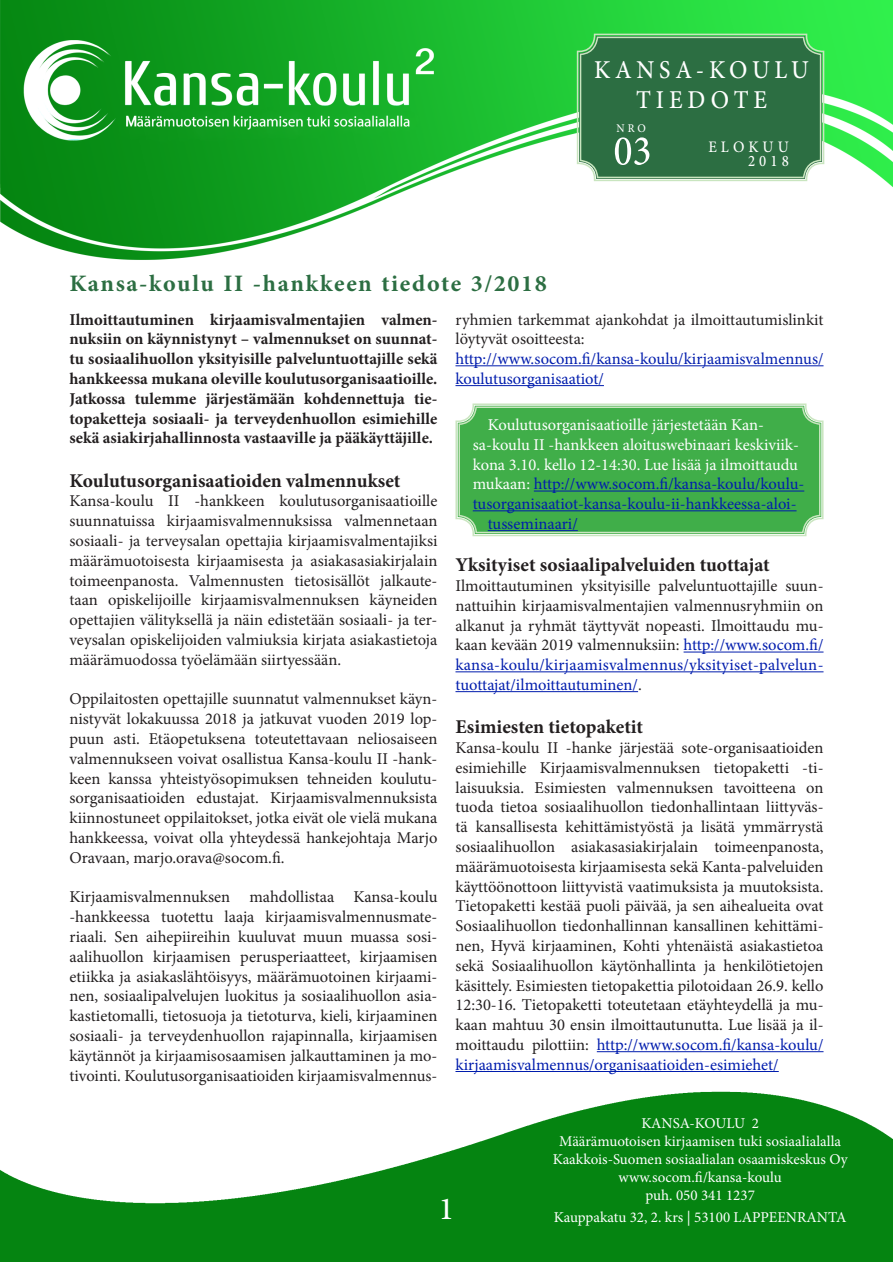
<style>
.page{position:relative;width:893px;height:1263px;background:#fff}
.page>*{position:absolute;margin:0;border:0;box-sizing:border-box;transform-origin:0 0}
.t1{font:60px "Adobe Arabic";color:#fff;scale:.9 1}
.t2{font:45px "Adobe Arabic";color:#fff}
.t3{font:36px/30px "Adobe Arabic";letter-spacing:.15em;color:#fff;text-align:center;scale:.9 1}
.otsikko{font:700 33px "Adobe Arabic";letter-spacing:.05em;color:#2c6e42}
.t4{font:22.5px "Adobe Arabic";letter-spacing:.2em;color:#fff;scale:.9 1}
.sisältö{font:700 19.5px "Minion Pro";color:#231f20}
.sisältö-2{font:16.5px/19.8px "Minion Pro";color:#231f20;text-align:justify}
.sisältö-3{font:700 16.5px/19.8px "Minion Pro";color:#231f20;text-align:justify}
.sisältö-4{font:16.5px/19.8px "Minion Pro";color:#001cad}
.t5{font:16.5px "Minion Pro";color:#fff}
.t6{font:16.5px "Adobe Arabic";color:#fff;scale:.9 1}
.t7{font:15px/18px "Minion Pro";color:#fff;text-align:center}
.s1{color:#fff}
.s2{color:#001cad}
</style>
<div class="page">
<img style="left:0;top:0;width:893px;height:260px">
<img style="left:0;top:1091px;width:893px;height:170px">
<svg style="left:576px;top:33px;width:249px;height:149px;background:#387a4c"></svg>
<div style="left:580px;top:37px;width:241px;height:141px;border:1px solid #c9e5bf;border-radius:17px"></div>
<hr style="left:455px;top:365px;width:368px;height:1px;background:#001cad">
<hr style="left:455px;top:385px;width:149px;height:1px;background:#001cad">
<hr style="left:684px;top:652px;width:139px;height:1px;background:#001cad">
<hr style="left:455px;top:671px;width:368px;height:1px;background:#001cad">
<hr style="left:455px;top:691px;width:183px;height:1px;background:#001cad">
<hr style="left:597px;top:1051px;width:226px;height:1px;background:#001cad">
<hr style="left:455px;top:1071px;width:324px;height:1px;background:#001cad">
<svg style="left:455px;top:403px;width:369px;height:134px;background:#4cb157"></svg>
<div style="left:458px;top:406px;width:362px;height:127px;border:1px solid #c9e5bf;border-radius:17px"></div>
<h3 class="t3" style="left:594px;top:50px;width:240px">KANSA-KOULU<br>TIEDOTE</h3>
<p class="otsikko" style="left:69px;top:260px;width:479px">Kansa-koulu II -hankkeen tiedote 3/2018</p>
<p class="t6" style="left:616px;top:116px;width:34px">NRO</p>
<h1 class="t1" style="left:613px;top:109px;width:44px">03</h1>
<h3 class="t4" style="left:708px;top:131px;width:91px">ELOKUU</h3>
<h3 class="t4" style="left:748px;top:145px;width:47px">2018</h3>
<p class="sisältö-3" style="left:69px;top:309px;width:370px">Ilmoittautuminen kirjaamisvalmentajien valmen&shy;nuksiin on käynnistynyt – valmennukset on suunnat&shy;tu sosiaalihuollon yksityisille palveluntuottajille sekä hankkeessa mukana oleville koulutusorganisaatioille.<br>Jatkossa tulemme järjestämään kohdennettuja tie&shy;topaketteja sosiaali- ja terveydenhuollon esimiehille sekä asiakirjahallinnosta vastaaville ja pääkäyttäjille.</p>
<p class="sisältö" style="left:69px;top:467px;width:333px">Koulutusorganisaatioiden valmennukset</p>
<p class="sisältö-2" style="left:69px;top:491px;width:370px">Kansa-koulu II -hankkeen koulutusorganisaatioille suunnatuissa kirjaamisvalmennuksissa valmennetaan sosiaali- ja terveysalan opettajia kirjaamisvalmentajiksi määrämuotoisesta kirjaamisesta ja asiakasasiakirjalain toimeenpanosta. Valmennusten tietosisällöt jalkaute&shy;taan opiskelijoille kirjaamisvalmennuksen käyneiden opettajien välityksellä ja näin edistetään sosiaali- ja ter&shy;veysalan opiskelijoiden valmiuksia kirjata asiakastietoja määrämuodossa työelämään siirtyessään.</p>
<p class="sisältö-2" style="left:69px;top:689px;width:370px">Oppilaitosten opettajille suunnatut valmennukset käyn&shy;nistyvät lokakuussa 2018 ja jatkuvat vuoden 2019 lop&shy;puun asti. Etäopetuksena toteutettavaan neliosaiseen valmennukseen voivat osallistua Kansa-koulu II -hank&shy;keen kanssa yhteistyösopimuksen tehneiden koulutu&shy;sorganisaatioiden edustajat. Kirjaamisvalmennuksista kiinnostuneet oppilaitokset, jotka eivät ole vielä mukana hankkeessa, voivat olla yhteydessä hankejohtaja Marjo Oravaan, marjo.orava@socom.fi.</p>
<p class="sisältö-2" style="left:69px;top:887px;width:370px">Kirjaamisvalmennuksen mahdollistaa Kansa-koulu -hankkeessa tuotettu laaja kirjaamisvalmennusmate&shy;riaali. Sen aihepiireihin kuuluvat muun muassa sosi&shy;aalihuollon kirjaamisen perusperiaatteet, kirjaamisen etiikka ja asiakaslähtöisyys, määrämuotoinen kirjaami&shy;nen, sosiaalipalvelujen luokitus ja sosiaalihuollon asia&shy;kastietomalli, tietosuoja ja tietoturva, kieli, kirjaaminen sosiaali- ja terveydenhuollon rajapinnalla, kirjaamisen käytännöt ja kirjaamisosaamisen jalkauttaminen ja mo&shy;tivointi. Koulutusorganisaatioiden kirjaamisvalmennus-</p>
<p class="sisältö-2" style="left:455px;top:309px;width:370px">ryhmien tarkemmat ajankohdat ja ilmoittautumislinkit löytyvät osoitteesta:</p>
<p class="sisältö-4" style="left:455px;top:349px;width:370px">http://www.socom.fi/kansa-koulu/kirjaamisvalmennus/ koulutusorganisaatiot/</p>
<p class="t5" style="left:488px;top:414px;width:278px">Koulutusorganisaatioille järjestetään Kan-</p>
<p class="t5" style="left:473px;top:433px;width:328px">sa-koulu II -hankkeen aloituswebinaari keskiviik-</p>
<p class="t5" style="left:473px;top:453px;width:327px">kona 3.10. kello 12-14:30. Lue lisää ja ilmoittaudu</p>
<p class="sisältö-4" style="left:473px;top:474px;width:333px"><span class="s1">mukaan:</span> http://www.socom.fi/kansa-koulu/koulu-</p>
<p class="sisältö-4" style="left:473px;top:494px;width:325px">tusorganisaatiot-kansa-koulu-ii-hankkeessa-aloi-</p>
<p class="sisältö-4" style="left:488px;top:514px;width:92px">tusseminaari/</p>
<p class="sisältö" style="left:455px;top:551px;width:316px">Yksityiset sosiaalipalveluiden tuottajat</p>
<p class="sisältö-2" style="left:455px;top:576px;width:370px">Ilmoittautuminen yksityisille palveluntuottajille suun&shy;nattuihin kirjaamisvalmentajien valmennusryhmiin on alkanut ja ryhmät täyttyvät nopeasti. Ilmoittaudu mu&shy;kaan kevään 2019 valmennuksiin: <span class="s2">http://www.socom.fi/ kansa-koulu/kirjaamisvalmennus/yksityiset-palvelun&shy;tuottajat/ilmoittautuminen/</span>.</p>
<p class="sisältö" style="left:455px;top:713px;width:189px">Esimiesten tietopaketit</p>
<p class="sisältö-2" style="left:455px;top:738px;width:370px">Kansa-koulu II -hanke järjestää sote-organisaatioiden esimiehille Kirjaamisvalmennuksen tietopaketti -ti&shy;laisuuksia. Esimiesten valmennuksen tavoitteena on tuoda tietoa sosiaalihuollon tiedonhallintaan liittyväs&shy;tä kansallisesta kehittämistyöstä ja lisätä ymmärrystä sosiaalihuollon asiakasasiakirjalain toimeenpanosta, määrämuotoisesta kirjaamisesta sekä Kanta-palveluiden käyttöönottoon liittyvistä vaatimuksista ja muutoksista.<br>Tietopaketti kestää puoli päivää, ja sen aihealueita ovat Sosiaalihuollon tiedonhallinnan kansallinen kehittämi&shy;nen, Hyvä kirjaaminen, Kohti yhtenäistä asiakastietoa sekä Sosiaalihuollon käytönhallinta ja henkilötietojen käsittely. Esimiesten tietopakettia pilotoidaan 26.9. kello 12:30-16. Tietopaketti toteutetaan etäyhteydellä ja mu&shy;kaan mahtuu 30 ensin ilmoittautunutta. Lue lisää ja il&shy;moittaudu pilottiin: <span class="s2">http://www.socom.fi/kansa-koulu/ kirjaamisvalmennus/organisaatioiden-esimiehet/</span></p>
<p class="t2" style="left:439px;top:1177px;width:17px">1</p>
<p class="t7" style="left:553px;top:1115px;width:296px">KANSA-KOULU 2<br>Määrämuotoisen kirjaamisen tuki sosiaalialalla<br>Kaakkois-Suomen sosiaalialan osaamiskeskus Oy www.socom.fi/kansa-koulu<br>puh. 050 341 1237</p>
<p class="t7" style="left:554px;top:1208px;width:294px">Kauppakatu 32, 2. krs | 53100 LAPPEENRANTA</p>
</div>
